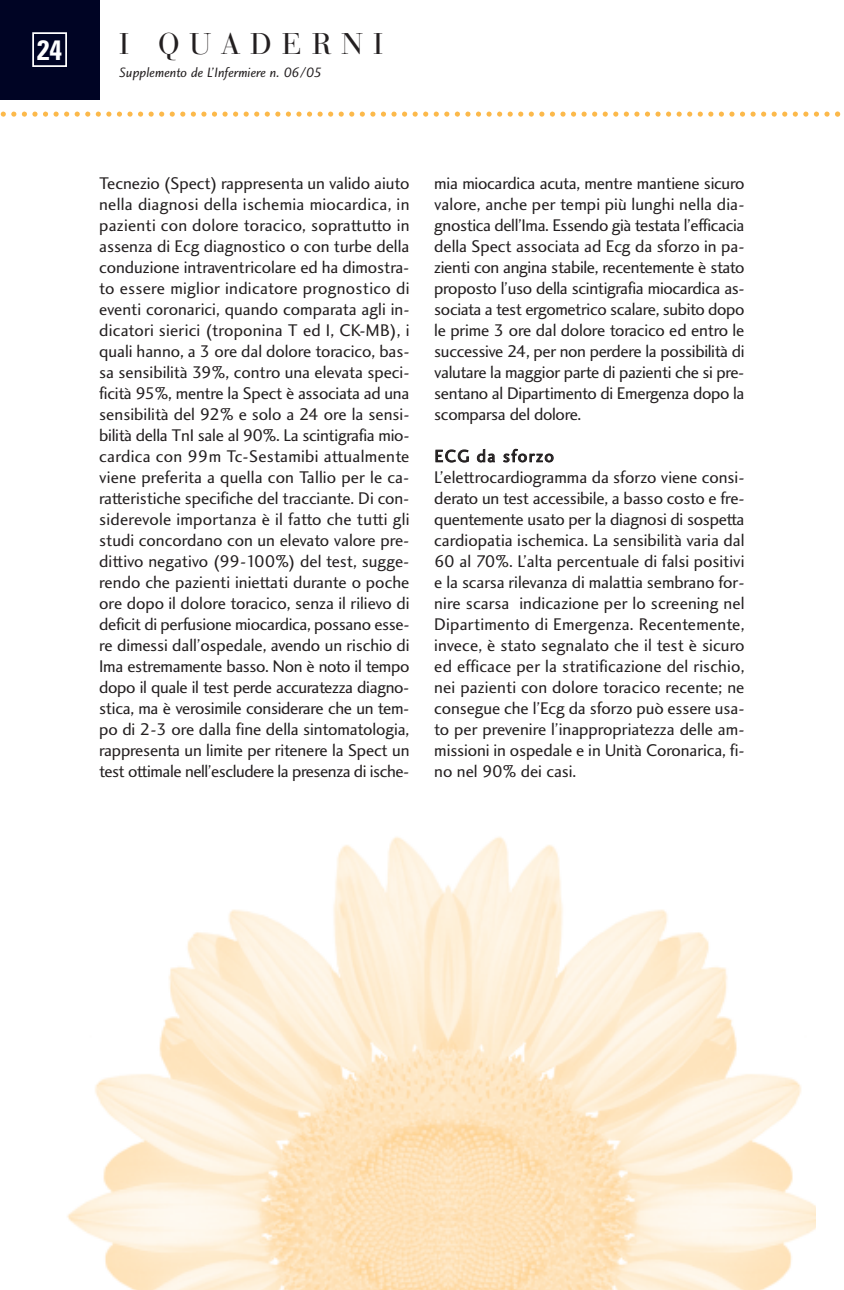
<style>
.page{position:relative;width:844px;height:1290px;background:#fff}
.page>*{position:absolute;margin:0;border:0;box-sizing:border-box;transform-origin:0 0}
.t1{font:29.75px "Bauer Bodoni";letter-spacing:.335em;color:#231f20}
.t2{font:700 condensed 28px "Univers";color:#fff}
.t3{font:17.5px/21px "Charlotte Sans Book Plain";letter-spacing:-.005em;color:#231f20;text-align:justify}
.t4{font:14px "Charlotte Sans Book Italic Plain";color:#231f20}
</style>
<div class="page">
<div style="left:0;top:0;width:99px;height:99px;background:#000424"></div>
<div style="left:32px;top:32px;width:35px;height:35px;border:2px solid #fff"></div>
<svg style="left:0;top:111px;width:840px;height:6px"></svg>
<img style="left:67px;top:837px;width:748px;height:453px">
<h2 class="t2" style="left:37px;top:39px;width:26px">24</h2>
<h1 class="t1" style="left:119px;top:32px;width:265px">I QUADERNI</h1>
<p class="t4" style="left:119px;top:67px;width:205px">Supplemento de L’Infermiere n. 06/05</p>
<p class="t3" style="left:99px;top:174px;width:312px">Tecnezio (Spect) rappresenta un valido aiuto nella diagnosi della ischemia miocardica, in pazienti con dolore toracico, soprattutto in assenza di Ecg diagnostico o con turbe della conduzione intraventricolare ed ha dimostra&shy;to essere miglior indicatore prognostico di eventi coronarici, quando comparata agli in&shy;dicatori sierici (troponina T ed I, CK-MB), i quali hanno, a 3 ore dal dolore toracico, bas&shy;sa sensibilità 39%, contro una elevata speci&shy;ficità 95%, mentre la Spect è associata ad una sensibilità del 92% e solo a 24 ore la sensi&shy;bilità della TnI sale al 90%. La scintigrafia mio&shy;cardica con 99m Tc-Sestamibi attualmente viene preferita a quella con Tallio per le ca&shy;ratteristiche specifiche del tracciante. Di con&shy;siderevole importanza è il fatto che tutti gli studi concordano con un elevato valore pre&shy;dittivo negativo (99-100%) del test, sugge&shy;rendo che pazienti iniettati durante o poche ore dopo il dolore toracico, senza il rilievo di deficit di perfusione miocardica, possano esse&shy;re dimessi dall’ospedale, avendo un rischio di Ima estremamente basso. Non è noto il tempo dopo il quale il test perde accuratezza diagno&shy;stica, ma è verosimile considerare che un tem&shy;po di 2-3 ore dalla fine della sintomatologia, rappresenta un limite per ritenere la Spect un test ottimale nell’escludere la presenza di ische-</p>
<p class="t3" style="left:434px;top:174px;width:312px">mia miocardica acuta, mentre mantiene sicuro valore, anche per tempi più lunghi nella dia&shy;gnostica dell’Ima. Essendo già testata l’efficacia della Spect associata ad Ecg da sforzo in pa&shy;zienti con angina stabile, recentemente è stato proposto l’uso della scintigrafia miocardica as&shy;sociata a test ergometrico scalare, subito dopo le prime 3 ore dal dolore toracico ed entro le successive 24, per non perdere la possibilità di valutare la maggior parte di pazienti che si pre&shy;sentano al Dipartimento di Emergenza dopo la scomparsa del dolore.</p>
<p class="t3" style="left:434px;top:447px;width:312px;text-align:left">ECG da sforzo<br>L’elettrocardiogramma da sforzo viene consi&shy;derato un test accessibile, a basso costo e fre&shy;quentemente usato per la diagnosi di sospetta cardiopatia ischemica. La sensibilità varia dal 60 al 70%. L’alta percentuale di falsi positivi e la scarsa rilevanza di malattia sembrano for&shy;nire scarsa indicazione per lo screening nel Dipartimento di Emergenza. Recentemente, invece, è stato segnalato che il test è sicuro ed efficace per la stratificazione del rischio, nei pazienti con dolore toracico recente; ne consegue che l’Ecg da sforzo può essere usa&shy;to per prevenire l’inappropriatezza delle am&shy;missioni in ospedale e in Unità Coronarica, fi&shy;no nel 90% dei casi.</p>
</div>
